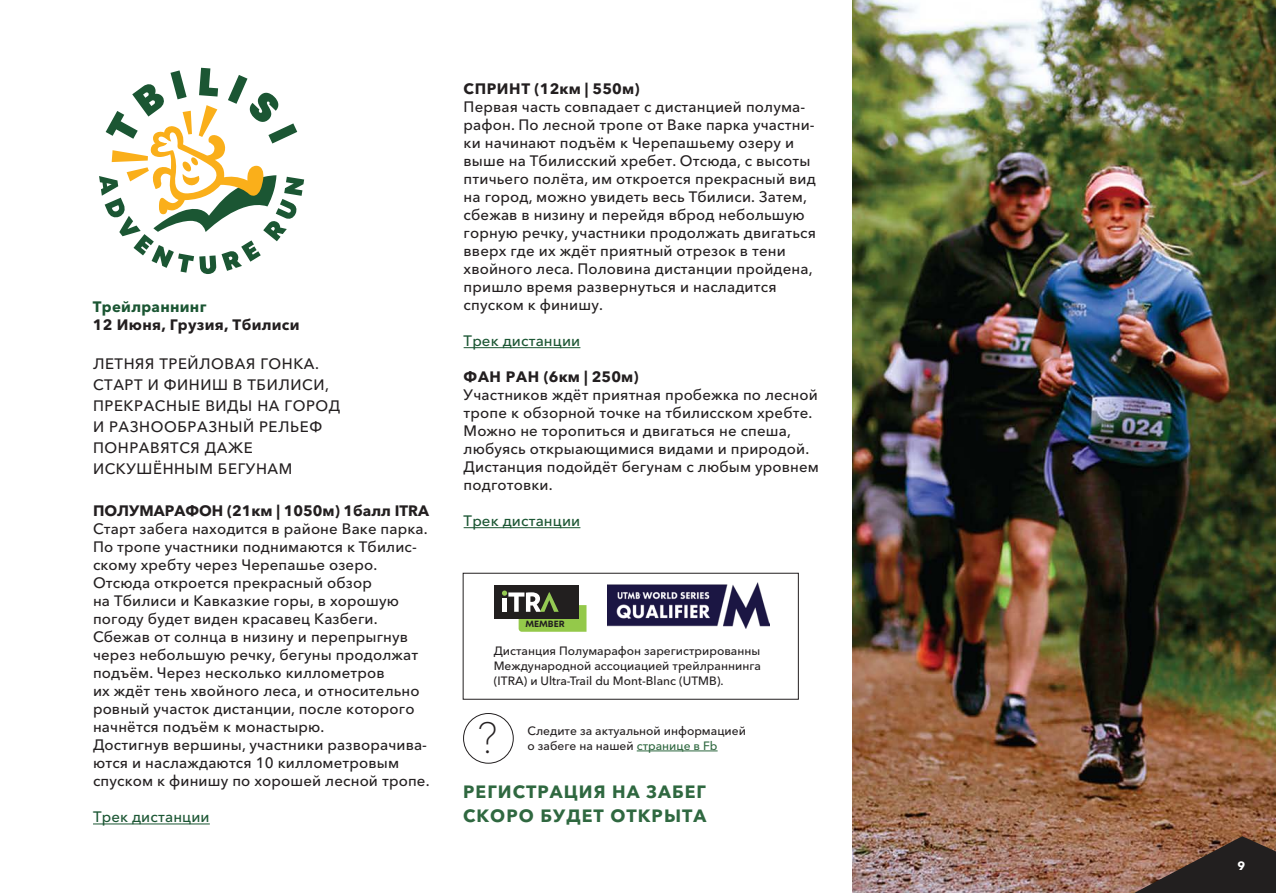
<style>
.page{position:relative;width:1276px;height:893px;background:#fff}
.page>*{position:absolute;margin:0;border:0;box-sizing:border-box;transform-origin:0 0}
.t1{font:100 43.2px "Avenir Next World";color:#231f20}
.t2{font:700 17.7px/24px "Avenir Next World";letter-spacing:.06em;color:#2f6840}
.t3{font:500 15px/18px "Avenir Next World";letter-spacing:.01em;color:#231f20}
.t4{font:500 15px/21px "Avenir Next World";letter-spacing:.04em;color:#231f20}
.t5{font:700 15px "Avenir Next World";letter-spacing:.01em;color:#231f20}
.t6{font:500 15px "Avenir Next World";letter-spacing:.01em;color:#1b5633}
.t7{font:700 15px "Avenir Next World";letter-spacing:.02em;color:#1b5633}
.t8{font:500 12px/15px "Avenir Next World";color:#231f20;text-align:justify}
.t9{font:700 12px "Avenir Next World";color:#fff}
.t10{font:700 9px "Mont";color:#211e1f}
.s1{color:#2f6840}
</style>
<div class="page">
<svg style="left:99px;top:68px;width:205px;height:206px"></svg>
<hr style="left:93px;top:824px;width:117px;height:1px;background:#1b5633">
<hr style="left:464px;top:347px;width:116px;height:1px;background:#1b5633">
<hr style="left:464px;top:527px;width:116px;height:1px;background:#1b5633">
<div style="left:494px;top:585px;width:85px;height:33px;background:#221f1f"></div>
<svg style="left:502px;top:590px;width:84px;height:42px"></svg>
<img style="left:607px;top:583px;width:163px;height:45px">
<div style="left:463px;top:573px;width:335px;height:126px;border:1px solid #231f20"></div>
<hr style="left:637px;top:751px;width:80px;height:1px;background:#2f6840">
<div style="left:463px;top:713px;width:50px;height:50px;border:1px solid #231f20;border-radius:50%"></div>
<img style="left:852px;top:0;width:424px;height:893px">
<svg style="left:1134px;top:836px;width:142px;height:57px;background:#543d32"></svg>
<p class="t7" style="left:93px;top:298px;width:115px">Трейлраннинг</p>
<p class="t5" style="left:93px;top:316px;width:208px">12 Июня, Грузия, Тбилиси</p>
<p class="t4" style="left:93px;top:353px;width:249px">ЛЕТНЯЯ ТРЕЙЛОВАЯ ГОНКА.<br>СТАРТ И ФИНИШ В ТБИЛИСИ,<br>ПРЕКРАСНЫЕ ВИДЫ НА ГОРОД<br>И РАЗНООБРАЗНЫЙ РЕЛЬЕФ<br>ПОНРАВЯТСЯ ДАЖЕ<br>ИСКУШЁННЫМ БЕГУНАМ</p>
<p class="t5" style="left:93px;top:502px;width:337px">ПОЛУМАРАФОН (21км | 1050м) 1балл ITRA</p>
<p class="t3" style="left:93px;top:520px;width:338px">Старт забега находится в районе Ваке парка.<br>По тропе участники поднимаются к Тбилис&shy;скому хребту через Черепашье озеро.<br>Отсюда откроется прекрасный обзор<br>на Тбилиси и Кавказкие горы, в хорошую погоду будет виден красавец Казбеги.<br>Сбежав от солнца в низину и перепрыгнув через небольшую речку, бегуны продолжат подъём. Через несколько киллометров<br>их ждёт тень хвойного леса, и относительно ровный участок дистанции, после которого начнётся подъём к монастырю.<br>Достигнув вершины, участники разворачива&shy;ются и наслаждаются 10 киллометровым спуском к финишу по хорошей лесной тропе.</p>
<p class="t6" style="left:93px;top:808px;width:118px">Трек дистанции</p>
<p class="t5" style="left:464px;top:80px;width:177px">СПРИНТ (12км | 550м)</p>
<p class="t3" style="left:464px;top:98px;width:354px">Первая часть совпадает с дистанцией полума&shy;рафон. По лесной тропе от Ваке парка участни&shy;ки начинают подъём к Черепашьему озеру и выше на Тбилисский хребет. Отсюда, с высоты птичьего полёта, им откроется прекрасный вид на город, можно увидеть весь Тбилиси. Затем, сбежав в низину и перейдя вброд небольшую горную речку, участники продолжать двигаться вверх где их ждёт приятный отрезок в тени хвойного леса. Половина дистанции пройдена, пришло время развернуться и насладится спуском к финишу.</p>
<p class="t6" style="left:464px;top:332px;width:118px">Трек дистанции</p>
<p class="t5" style="left:464px;top:368px;width:177px">ФАН РАН (6км | 250м)</p>
<p class="t3" style="left:464px;top:386px;width:357px">Участников ждёт приятная пробежка по лесной тропе к обзорной точке на тбилисском хребте.<br>Можно не торопиться и двигаться не спеша, любуясь открыающимися видами и природой.<br>Дистанция подойдёт бегунам с любым уровнем подготовки.</p>
<p class="t6" style="left:464px;top:512px;width:118px">Трек дистанции</p>
<p class="t10" style="left:525px;top:618px;width:41px">MEMBER</p>
<p class="t8" style="left:494px;top:643px;width:269px">Дистанция Полумарафон зарегистрированны Международной ассоциацией трейлраннинга (ITRA) и Ultra-Trail du Mont-Blanc (UTMB).</p>
<p class="t8" style="left:527px;top:723px;width:220px">Следите за актуальной информацией</p>
<h1 class="t1" style="left:477px;top:703px;width:22px">?</h1>
<p class="t8" style="left:527px;top:738px;width:191px">о забеге на нашей <span class="s1">странице в Fb</span></p>
<p class="t2" style="left:463px;top:780px;width:245px">РЕГИСТРАЦИЯ НА ЗАБЕГ<br>СКОРО БУДЕТ ОТКРЫТА</p>
<p class="t9" style="left:1237px;top:859px;width:9px">9</p>
</div>
